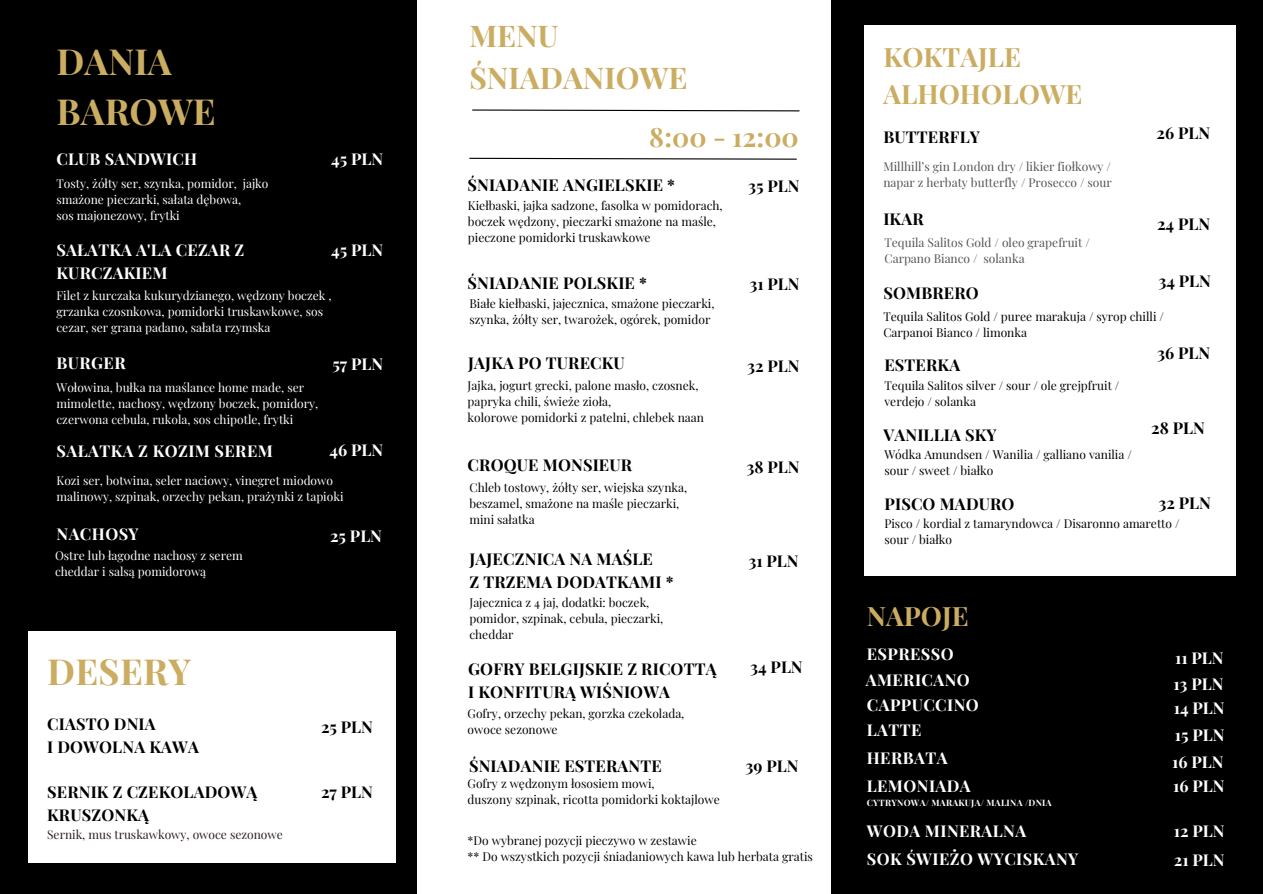
<style>
.page{position:relative;width:1263px;height:894px;background:#fff}
.page>*{position:absolute;margin:0;border:0;box-sizing:border-box;transform-origin:0 0}
.t1{font:700 36px/49.5px "Playfair Display";color:#cbad62}
.t2{font:700 30px/41.5px "Playfair Display";color:#cbad62}
.t3{font:700 26.7px/37px "Playfair Display";color:#cbad62}
.t4{font:700 16.35px/22.5px "Playfair Display";letter-spacing:.01em;color:#000}
.t5{font:700 16.35px/24.6px "Playfair Display";letter-spacing:.025em;color:#fff}
.t6{font:700 16.35px/27.2px "Playfair Display";color:#fff}
.t7{font:12px/16px "Playfair Display";color:#000}
.t8{font:12px/16px "Playfair Display";color:#fff}
.t9{font:12px/16px "Playfair Display";color:#545454}
.t10{font:12px "Playfair Display";color:#2c1e1f}
.t11{font:700 8.85px "Playfair Display";letter-spacing:.025em;color:#fff}
</style>
<div class="page">
<div style="left:0;top:0;width:1263px;height:893px;background:#000"></div>
<div style="left:29px;top:631px;width:367px;height:232px;background:#fff"></div>
<div style="left:865px;top:25px;width:371px;height:550px;background:#fff"></div>
<div style="left:417px;top:0;width:413px;height:893px;background:#fff"></div>
<svg style="left:472px;top:109px;width:328px;height:3px"></svg>
<svg style="left:469px;top:157px;width:328px;height:3px"></svg>
<h1 class="t1" style="left:56px;top:35px;width:161px">DANIA<br>BAROWE</h1>
<h3 class="t5" style="left:56px;top:145px;width:142px">CLUB SANDWICH</h3>
<p class="t8" style="left:56px;top:175px;width:213px">Tosty, żółty ser, szynka, pomidor, jajko smażone pieczarki, sałata dębowa,<br>sos majonezowy, frytki</p>
<h3 class="t5" style="left:56px;top:238px;width:189px;line-height:22.5px">SAŁATKA A'LA CEZAR Z<br>KURCZAKIEM</h3>
<h3 class="t5" style="left:331px;top:145px;width:54px">45 PLN</h3>
<h3 class="t5" style="left:331px;top:237px;width:54px">45 PLN</h3>
<p class="t8" style="left:56px;top:287px;width:277px">Filet z kurczaka kukurydzianego, wędzony boczek , grzanka czosnkowa, pomidorki truskawkowe, sos cezar, ser grana padano, sałata rzymska</p>
<h3 class="t5" style="left:56px;top:349px;width:71px">BURGER</h3>
<p class="t8" style="left:56px;top:378px;width:263px">Wołowina, bułka na maślance home made, ser mimolette, nachosy, wędzony boczek, pomidory, czerwona cebula, rukola, sos chipotle, frytki</p>
<h3 class="t5" style="left:56px;top:438px;width:218px">SAŁATKA Z KOZIM SEREM</h3>
<h3 class="t5" style="left:332px;top:351px;width:52px">57 PLN</h3>
<h3 class="t5" style="left:330px;top:437px;width:55px">46 PLN</h3>
<p class="t8" style="left:56px;top:471px;width:289px">Kozi ser, botwina, seler naciowy, vinegret miodowo malinowy, szpinak, orzechy pekan, prażynki z tapioki</p>
<h3 class="t5" style="left:56px;top:520px;width:84px">NACHOSY</h3>
<p class="t8" style="left:55px;top:546px;width:189px">Ostre lub łagodne nachosy z serem cheddar i salsą pomidorową</p>
<h1 class="t1" style="left:47px;top:645px;width:145px">DESERY</h1>
<h3 class="t4" style="left:47px;top:712px;width:153px">CIASTO DNIA<br>I DOWOLNA KAWA</h3>
<h3 class="t4" style="left:47px;top:780px;width:212px">SERNIK Z CZEKOLADOWĄ<br>KRUSZONKĄ</h3>
<p class="t10" style="left:47px;top:826px;width:237px">Sernik, mus truskawkowy, owoce sezonowe</p>
<h3 class="t5" style="left:330px;top:522px;width:53px">25 PLN</h3>
<h3 class="t4" style="left:321px;top:714px;width:53px">25 PLN</h3>
<h3 class="t4" style="left:321px;top:780px;width:53px">27 PLN</h3>
<h2 class="t2" style="left:469px;top:14px;width:220px">MENU<br>ŚNIADANIOWE</h2>
<h3 class="t3" style="left:649px;top:117px;width:151px">8:00 - 12:00</h3>
<h3 class="t4" style="left:468px;top:173px;width:209px">ŚNIADANIE ANGIELSKIE *</h3>
<p class="t7" style="left:468px;top:196px;width:256px">Kiełbaski, jajka sadzone, fasolka w pomidorach, boczek wędzony, pieczarki smażone na maśle, pieczone pomidorki truskawkowe</p>
<h3 class="t4" style="left:748px;top:174px;width:53px">35 PLN</h3>
<h3 class="t4" style="left:468px;top:270px;width:181px">ŚNIADANIE POLSKIE *</h3>
<p class="t7" style="left:469px;top:295px;width:247px">Białe kiełbaski, jajecznica, smażone pieczarki, szynka, żółty ser, twarożek, ogórek, pomidor</p>
<h3 class="t4" style="left:468px;top:351px;width:158px">JAJKA PO TURECKU</h3>
<p class="t7" style="left:468px;top:376px;width:238px">Jajka, jogurt grecki, palone masło, czosnek, papryka chili, świeże zioła,<br>kolorowe pomidorki z patelni, chlebek naan</p>
<h3 class="t4" style="left:468px;top:453px;width:166px">CROQUE MONSIEUR</h3>
<p class="t7" style="left:469px;top:478px;width:219px">Chleb tostowy, żółty ser, wiejska szynka, beszamel, smażone na maśle pieczarki, mini sałatka</p>
<h3 class="t4" style="left:469px;top:547px;width:206px">JAJECZNICA NA MAŚLE<br>Z TRZEMA DODATKAMI *</h3>
<p class="t7" style="left:469px;top:594px;width:195px">Jajecznica z 4 jaj, dodatki: boczek, pomidor, szpinak, cebula, pieczarki, cheddar</p>
<h3 class="t4" style="left:468px;top:656px;width:250px">GOFRY BELGIJSKIE Z RICOTTĄ<br>I KONFITURĄ WIŚNIOWA</h3>
<p class="t7" style="left:468px;top:704px;width:218px">Gofry, orzechy pekan, gorzka czekolada, owoce sezonowe</p>
<h3 class="t4" style="left:749px;top:271px;width:52px">31 PLN</h3>
<h3 class="t4" style="left:747px;top:353px;width:54px">32 PLN</h3>
<h3 class="t4" style="left:747px;top:454px;width:55px">38 PLN</h3>
<h3 class="t4" style="left:748px;top:549px;width:52px">31 PLN</h3>
<h3 class="t4" style="left:750px;top:655px;width:54px">34 PLN</h3>
<h3 class="t4" style="left:469px;top:754px;width:194px">ŚNIADANIE ESTERANTE</h3>
<h3 class="t4" style="left:746px;top:754px;width:54px">39 PLN</h3>
<p class="t7" style="left:468px;top:774px;width:254px">Gofry z wędzonym łososiem mowi,<br>duszony szpinak, ricotta pomidorki koktajlowe</p>
<p class="t7" style="left:468px;top:831px;width:347px">*Do wybranej pozycji pieczywo w zestawie<br>** Do wszystkich pozycji śniadaniowych kawa lub herbata gratis</p>
<h3 class="t3" style="left:883px;top:37px;width:201px">KOKTAJLE<br>ALHOHOLOWE</h3>
<h3 class="t4" style="left:883px;top:125px;width:98px">BUTTERFLY</h3>
<p class="t9" style="left:883px;top:157px;width:230px">Millhill’s gin London dry / likier fiołkowy / napar z herbaty butterfly / Prosecco / sour</p>
<h3 class="t4" style="left:883px;top:207px;width:42px">IKAR</h3>
<p class="t9" style="left:884px;top:234px;width:207px">Tequila Salitos Gold / oleo grapefruit /<br>Carpano Bianco / solanka</p>
<h3 class="t4" style="left:883px;top:281px;width:97px">SOMBRERO</h3>
<h3 class="t4" style="left:1156px;top:121px;width:55px">26 PLN</h3>
<h3 class="t4" style="left:1157px;top:212px;width:55px">24 PLN</h3>
<h3 class="t4" style="left:1158px;top:268px;width:54px">34 PLN</h3>
<p class="t7" style="left:883px;top:308px;width:282px">Tequila Salitos Gold / puree marakuja / syrop chilli /<br>Carpanoi Bianco / limonka</p>
<h3 class="t4" style="left:884px;top:352px;width:77px">ESTERKA</h3>
<p class="t7" style="left:884px;top:376px;width:236px">Tequila Salitos silver / sour / ole grejpfruit / verdejo / solanka</p>
<h3 class="t4" style="left:883px;top:422px;width:115px">VANILLIA SKY</h3>
<h3 class="t4" style="left:1157px;top:341px;width:55px">36 PLN</h3>
<h3 class="t4" style="left:1151px;top:416px;width:55px">28 PLN</h3>
<p class="t7" style="left:884px;top:445px;width:249px">Wódka Amundsen / Wanilia / galliano vanilia / sour / sweet / białko</p>
<h3 class="t4" style="left:884px;top:492px;width:132px">PISCO MADURO</h3>
<h3 class="t4" style="left:1158px;top:491px;width:54px">32 PLN</h3>
<p class="t7" style="left:884px;top:515px;width:297px">Pisco / kordial z tamaryndowca / Disaronno amaretto / sour / białko</p>
<h3 class="t3" style="left:867px;top:596px;width:103px">NAPOJE</h3>
<h3 class="t5" style="left:867px;top:641px;width:88px">ESPRESSO</h3>
<h3 class="t5" style="left:1175px;top:644px;width:50px">11 PLN</h3>
<h3 class="t5" style="left:866px;top:667px;width:106px">AMERICANO</h3>
<h3 class="t5" style="left:1173px;top:671px;width:52px">13 PLN</h3>
<h3 class="t5" style="left:867px;top:691px;width:114px">CAPPUCCINO<br>LATTE</h3>
<h3 class="t6" style="left:1174px;top:693px;width:52px">14 PLN<br>15 PLN</h3>
<h3 class="t5" style="left:867px;top:744px;width:82px">HERBATA</h3>
<h3 class="t5" style="left:1172px;top:748px;width:53px">16 PLN</h3>
<h3 class="t5" style="left:867px;top:772px;width:105px">LEMONIADA</h3>
<p class="t11" style="left:867px;top:795px;width:186px">CYTRYNOWA/ MARAKUJA/ MALINA /DNIA</p>
<h3 class="t5" style="left:1173px;top:772px;width:53px">16 PLN</h3>
<h3 class="t5" style="left:867px;top:817px;width:161px">WODA MINERALNA</h3>
<h3 class="t5" style="left:1174px;top:817px;width:52px">12 PLN</h3>
<h3 class="t5" style="left:867px;top:845px;width:213px">SOK ŚWIEŻO WYCISKANY</h3>
<h3 class="t5" style="left:1174px;top:846px;width:52px">21 PLN</h3>
</div>
